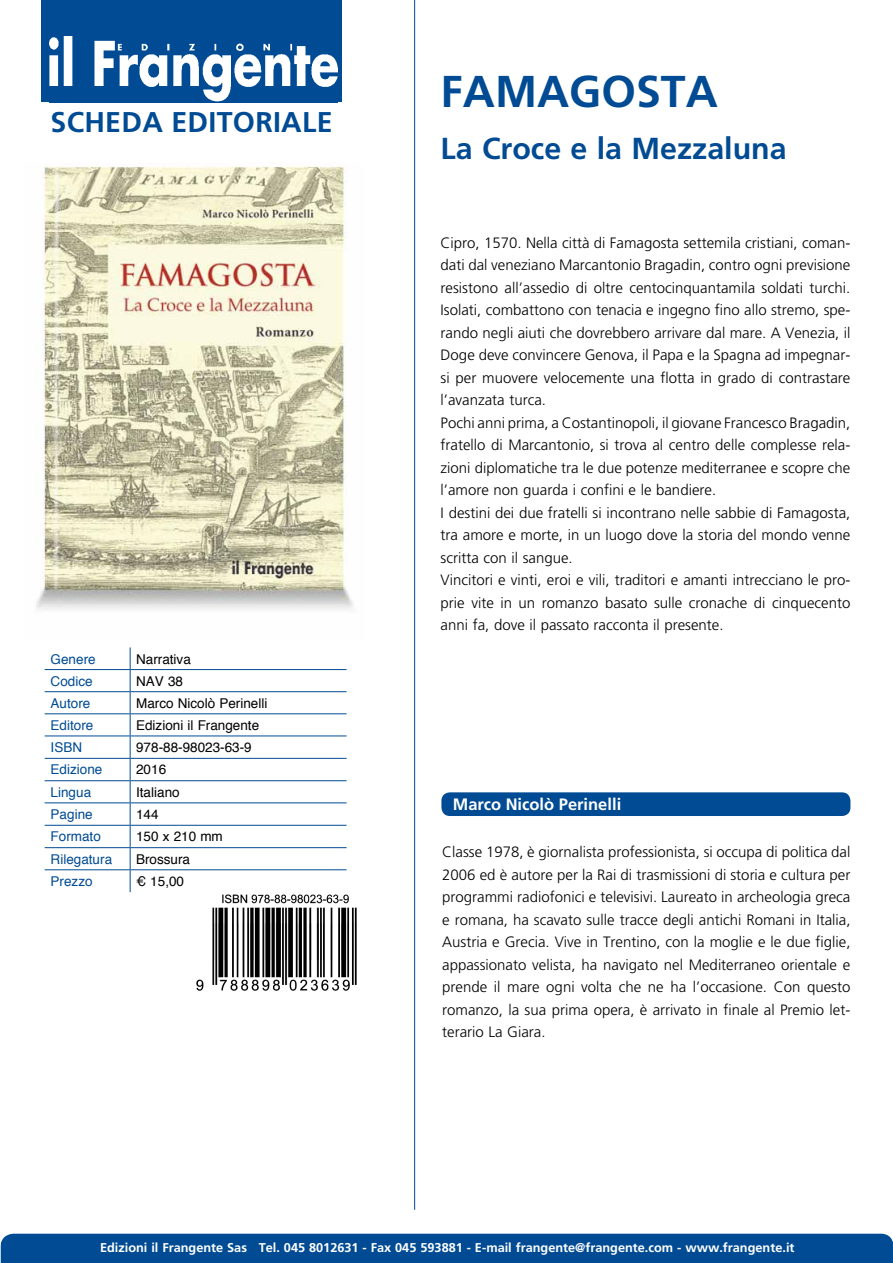
<style>
.page{position:relative;width:893px;height:1263px;background:#fff}
.page>*{position:absolute;margin:0;border:0;box-sizing:border-box;transform-origin:0 0}
.t1{font:700 44.55px "Frutiger LT Std";color:#004b93}
.t2{font:700 30.3px "Frutiger LT Std";color:#004b93}
.t3{font:700 28.5px "Frutiger LT Std";letter-spacing:.01em;color:#004b93}
.t4{font:700 16.5px "Frutiger LT Std";color:#fff}
.t5{font:300 15px/22.5px "Frutiger LT Std";color:#000;text-align:justify}
.t6{font:13.5px "Helvetica";color:#000}
.t7{font:13.5px "Helvetica";color:#004b93}
.t8{font:700 12.75px "Frutiger LT Std";color:#fff}
</style>
<div class="page">
<div style="left:42px;top:0;width:300px;height:102px;background:#004b93"></div>
<img style="left:50px;top:37px;width:288px;height:65px">
<div style="left:1px;top:1234px;width:892px;height:29px;background:#004b93"></div>
<div style="left:1px;top:1242px;width:892px;height:18px;background:#004b93"></div>
<div style="left:441px;top:792px;width:409px;height:24px;background:#004b93;border-radius:9px"></div>
<hr style="left:414px;top:0;width:1px;height:1210px;background:#004b93">
<img style="left:36px;top:165px;width:317px;height:445px">
<hr style="left:45px;top:691px;width:85px;height:1px;background:#004b93">
<hr style="left:130px;top:691px;width:217px;height:1px;background:#004b93">
<hr style="left:45px;top:713px;width:85px;height:1px;background:#004b93">
<hr style="left:130px;top:713px;width:217px;height:1px;background:#004b93">
<hr style="left:45px;top:735px;width:85px;height:1px;background:#004b93">
<hr style="left:130px;top:735px;width:217px;height:1px;background:#004b93">
<hr style="left:45px;top:758px;width:85px;height:1px;background:#004b93">
<hr style="left:130px;top:758px;width:217px;height:1px;background:#004b93">
<hr style="left:45px;top:780px;width:85px;height:1px;background:#004b93">
<hr style="left:130px;top:780px;width:217px;height:1px;background:#004b93">
<hr style="left:45px;top:802px;width:85px;height:1px;background:#004b93">
<hr style="left:130px;top:802px;width:217px;height:1px;background:#004b93">
<hr style="left:45px;top:825px;width:85px;height:1px;background:#004b93">
<hr style="left:130px;top:825px;width:217px;height:1px;background:#004b93">
<hr style="left:45px;top:847px;width:85px;height:1px;background:#004b93">
<hr style="left:130px;top:847px;width:217px;height:1px;background:#004b93">
<hr style="left:45px;top:869px;width:85px;height:1px;background:#004b93">
<hr style="left:130px;top:869px;width:217px;height:1px;background:#004b93">
<svg style="left:130px;top:647px;width:1px;height:245px"></svg>
<hr style="left:45px;top:669px;width:85px;height:1px;background:#004b93">
<hr style="left:130px;top:669px;width:217px;height:1px;background:#004b93">
<img style="left:196px;top:894px;width:161px;height:97px">
<h3 class="t3" style="left:51px;top:106px;width:284px">SCHEDA EDITORIALE</h3>
<p class="t7" style="left:51px;top:648px;width:47px">Genere</p>
<p class="t6" style="left:136px;top:648px;width:56px">Narrativa</p>
<p class="t7" style="left:51px;top:670px;width:44px">Codice</p>
<p class="t6" style="left:136px;top:670px;width:48px">NAV 38</p>
<p class="t7" style="left:51px;top:693px;width:41px">Autore</p>
<p class="t6" style="left:136px;top:693px;width:133px">Marco Nicolò Perinelli</p>
<p class="t7" style="left:51px;top:715px;width:44px">Editore</p>
<p class="t6" style="left:136px;top:715px;width:125px">Edizioni il Frangente</p>
<p class="t7" style="left:51px;top:737px;width:33px">ISBN</p>
<p class="t6" style="left:136px;top:737px;width:117px">978-88-98023-63-9</p>
<p class="t7" style="left:51px;top:759px;width:53px">Edizione</p>
<p class="t6" style="left:136px;top:759px;width:32px">2016</p>
<p class="t7" style="left:51px;top:782px;width:42px">Lingua</p>
<p class="t6" style="left:136px;top:782px;width:45px">Italiano</p>
<p class="t7" style="left:51px;top:804px;width:44px">Pagine</p>
<p class="t6" style="left:136px;top:804px;width:24px">144</p>
<p class="t7" style="left:51px;top:826px;width:52px">Formato</p>
<p class="t6" style="left:136px;top:826px;width:88px">150 x 210 mm</p>
<p class="t7" style="left:51px;top:849px;width:63px">Rilegatura</p>
<p class="t6" style="left:136px;top:849px;width:56px">Brossura</p>
<p class="t7" style="left:51px;top:871px;width:44px">Prezzo</p>
<p class="t6" style="left:136px;top:871px;width:49px">€ 15,00</p>
<h1 class="t1" style="left:441px;top:65px;width:279px">FAMAGOSTA</h1>
<h2 class="t2" style="left:441px;top:131px;width:348px">La Croce e la Mezzaluna</h2>
<p class="t5" style="left:441px;top:232px;width:411px;text-align:left">Cipro, 1570. Nella città di Famagosta settemila cristiani, coman&shy;dati dal veneziano Marcantonio Bragadin, contro ogni previsione resistono all’assedio di oltre centocinquantamila soldati turchi.<br>Isolati, combattono con tenacia e ingegno fino allo stremo, spe&shy;rando negli aiuti che dovrebbero arrivare dal mare. A Venezia, il Doge deve convincere Genova, il Papa e la Spagna ad impegnar&shy;si per muovere velocemente una flotta in grado di contrastare l’avanzata turca.<br>Pochi anni prima, a Costantinopoli, il giovane Francesco Bragadin, fratello di Marcantonio, si trova al centro delle complesse rela&shy;zioni diplomatiche tra le due potenze mediterranee e scopre che l’amore non guarda i confini e le bandiere.<br>I destini dei due fratelli si incontrano nelle sabbie di Famagosta, tra amore e morte, in un luogo dove la storia del mondo venne scritta con il sangue.<br>Vincitori e vinti, eroi e vili, traditori e amanti intrecciano le pro&shy;prie vite in un romanzo basato sulle cronache di cinquecento anni fa, dove il passato racconta il presente.</p>
<p class="t4" style="left:453px;top:794px;width:170px">Marco Nicolò Perinelli</p>
<p class="t5" style="left:442px;top:841px;width:410px">Classe 1978, è giornalista professionista, si occupa di politica dal 2006 ed è autore per la Rai di trasmissioni di storia e cultura per programmi radiofonici e televisivi. Laureato in archeologia greca e romana, ha scavato sulle tracce degli antichi Romani in Italia, Austria e Grecia. Vive in Trentino, con la moglie e le due figlie, appassionato velista, ha navigato nel Mediterraneo orientale e prende il mare ogni volta che ne ha l’occasione. Con questo romanzo, la sua prima opera, è arrivato in finale al Premio let&shy;terario La Giara.</p>
<p class="t8" style="left:100px;top:1240px;width:696px">Edizioni il Frangente Sas Tel. 045 8012631 - Fax 045 593881 - E-mail frangente@frangente.com - www.frangente.it</p>
</div>
